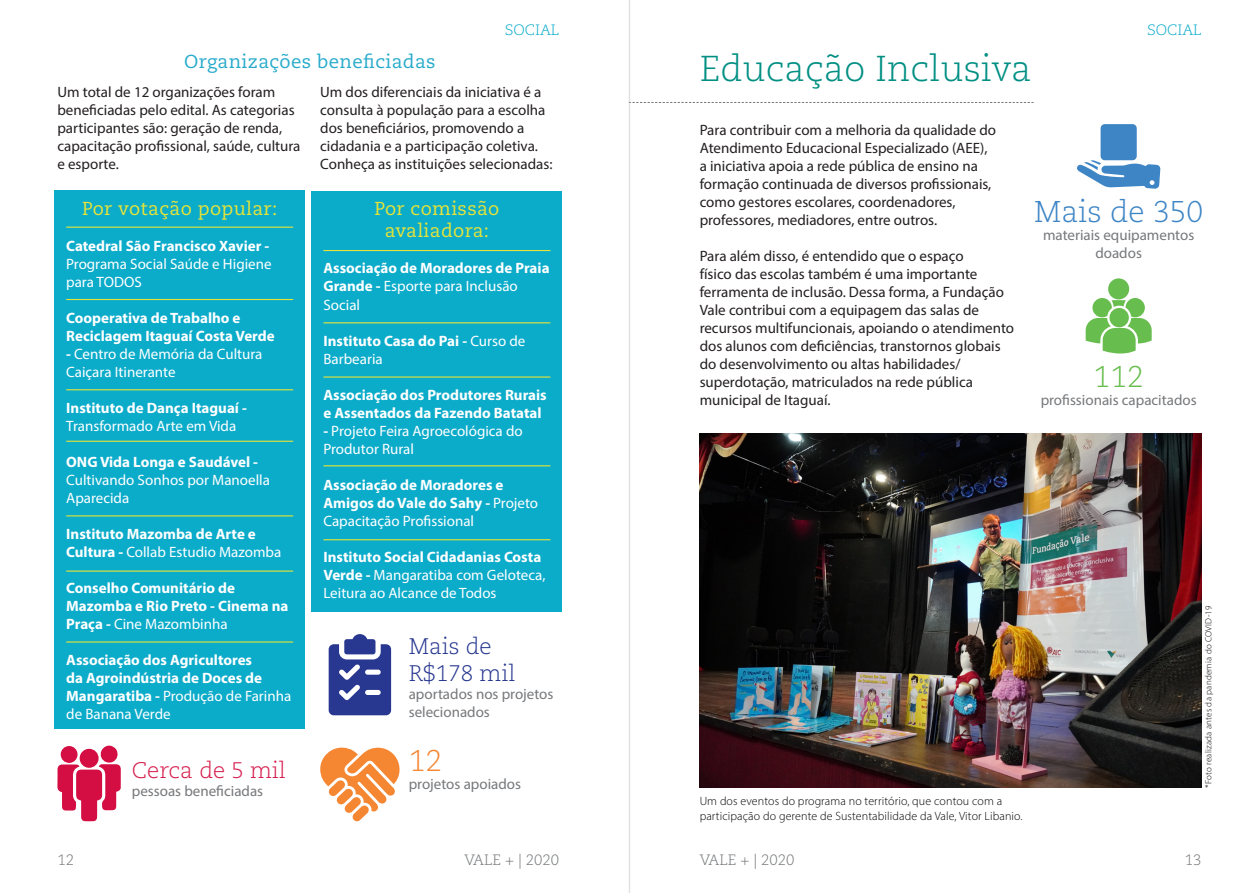
<style>
.page{position:relative;width:1259px;height:893px;background:#fff}
.page>*{position:absolute;margin:0;border:0;box-sizing:border-box;transform-origin:0 0}
.Título{font:300 36px "Caecilia LT Std";color:#008f83}
.Texto_corrido{font:300 30px "Caecilia LT Std";color:#3e85c5}
.Texto_corrido-2{font:300 30px "Caecilia LT Std";color:#67bd4d}
.Texto_corrido-3{font:300 30px "Caecilia LT Std";color:#f58632}
.Texto_corrido-4{font:300 22.5px/27px "Caecilia LT Std";color:#283890}
.Texto_corrido-5{font:300 22.5px "Caecilia LT Std";color:#d51c4d}
.Texto_corrido-6{font:18.75px/22.5px "Caecilia LT Std";letter-spacing:.02em;color:#e6e438;text-align:center}
.t1{font:18.75px "Caecilia LT Std";letter-spacing:.02em;color:#28abcb}
.Texto_corrido-7{font:15px/18px "Myriad Pro";color:#231f20}
.Texto_corrido-8{font:700 15px/18px "Myriad Pro";color:#fff}
.Texto_corrido-9{font:15px/18px "Myriad Pro";color:#fff}
.Texto_corrido-10{font:15px/18px "Myriad Pro";color:#76787b}
.t2{font:300 15px "Caecilia LT Std";color:#76787b}
.t3{font:300 15px "Caecilia LT Std";color:#0babca}
.t4{font:300 12px/14.4px "Myriad Pro";letter-spacing:.01em;color:#000}
.t5{font:300 9px "Myriad Pro";letter-spacing:.025em;color:#000}
.s1{font-weight:700}
.s2{font-weight:400}
</style>
<div class="page">
<div style="left:54px;top:191px;width:251px;height:538px;background:#0babca"></div>
<div style="left:311px;top:191px;width:251px;height:420px;background:#0babca"></div>
<hr style="left:66px;top:227px;width:227px;height:1px;background:#e6e438">
<hr style="left:323px;top:250px;width:227px;height:1px;background:#e6e438">
<hr style="left:323px;top:322px;width:227px;height:1px;background:#e6e438">
<hr style="left:323px;top:376px;width:227px;height:2px;background:#e6e438">
<hr style="left:323px;top:465px;width:227px;height:1px;background:#e6e438">
<hr style="left:323px;top:539px;width:227px;height:1px;background:#e6e438">
<hr style="left:66px;top:299px;width:227px;height:1px;background:#e6e438">
<hr style="left:66px;top:389px;width:227px;height:1px;background:#e6e438">
<hr style="left:66px;top:441px;width:227px;height:1px;background:#e6e438">
<hr style="left:66px;top:515px;width:227px;height:1px;background:#e6e438">
<hr style="left:66px;top:570px;width:227px;height:2px;background:#e6e438">
<hr style="left:66px;top:641px;width:227px;height:2px;background:#e6e438">
<svg style="left:57px;top:746px;width:64px;height:75px"></svg>
<svg style="left:320px;top:747px;width:80px;height:74px"></svg>
<svg style="left:329px;top:634px;width:62px;height:81px"></svg>
<svg style="left:630px;top:102px;width:403px;height:1px"></svg>
<svg style="left:1077px;top:160px;width:83px;height:29px"></svg>
<div style="left:1100px;top:124px;width:36px;height:36px;background:#3e85c5;border-radius:4px"></div>
<svg style="left:1085px;top:278px;width:66px;height:76px"></svg>
<img style="left:699px;top:433px;width:502px;height:355px">
<hr style="left:629px;top:0;width:1px;height:893px;background:#c5c6c8">
<p class="t1" style="left:184px;top:50px;width:253px">Organizações beneficiadas</p>
<p class="t3" style="left:505px;top:21px;width:56px">SOCIAL</p>
<p class="Texto_corrido-7" style="left:57px;top:83px;width:245px">Um total de 12 organizações foram beneficiadas pelo edital. As categorias participantes são: geração de renda, capacitação profissional, saúde, cultura e esporte.</p>
<p class="Texto_corrido-6" style="left:82px;top:198px;width:196px">Por votação popular:</p>
<p class="Texto_corrido-9" style="left:66px;top:237px;width:207px"><span class="s1">Catedral São Francisco Xavier -<br></span>Programa Social Saúde e Higiene para TODOS</p>
<p class="Texto_corrido-8" style="left:66px;top:308px;width:210px">Cooperativa de Trabalho e<br>Reciclagem Itaguaí Costa Verde</p>
<p class="Texto_corrido-9" style="left:66px;top:345px;width:198px"><span class="s1">-</span> Centro de Memória da Cultura<br>Caiçara Itinerante</p>
<p class="Texto_corrido-8" style="left:66px;top:398px;width:182px">Instituto de Dança Itaguaí -<br><span class="s2">Transformado Arte em Vida</span></p>
<p class="Texto_corrido-9" style="left:66px;top:453px;width:205px"><span class="s1">ONG Vida Longa e Saudável -<br></span>Cultivando Sonhos por Manoella<br>Aparecida</p>
<p class="Texto_corrido-8" style="left:66px;top:524px;width:217px">Instituto Mazomba de Arte e<br>Cultura - <span class="s2">Collab Estudio Mazomba</span></p>
<p class="Texto_corrido-8" style="left:66px;top:578px;width:224px">Conselho Comunitário de<br>Mazomba e Rio Preto - Cinema na<br>Praça - <span class="s2">Cine Mazombinha</span></p>
<p class="Texto_corrido-8" style="left:66px;top:650px;width:227px">Associação dos Agricultores<br>da Agroindústria de Doces de<br>Mangaratiba - <span class="s2">Produção de Farinha de Banana Verde</span></p>
<p class="Texto_corrido-5" style="left:132px;top:758px;width:156px">Cerca de 5 mil</p>
<p class="Texto_corrido-10" style="left:132px;top:782px;width:133px">pessoas beneficiadas</p>
<p class="Texto_corrido-7" style="left:320px;top:83px;width:234px">Um dos diferenciais da iniciativa é a consulta à população para a escolha dos beneficiários, promovendo a cidadania e a participação coletiva.<br>Conheça as instituições selecionadas:</p>
<p class="Texto_corrido-6" style="left:374px;top:198px;width:126px">Por comissão avaliadora:</p>
<p class="Texto_corrido-8" style="left:323px;top:259px;width:228px">Associação de Moradores de Praia<br>Grande - <span class="s2">Esporte para Inclusão<br>Social</span></p>
<p class="Texto_corrido-8" style="left:323px;top:331px;width:203px">Instituto Casa do Pai - <span class="s2">Curso de<br>Barbearia</span></p>
<p class="Texto_corrido-8" style="left:323px;top:385px;width:225px">Associação dos Produtores Rurais e Assentados da Fazendo Batatal</p>
<p class="Texto_corrido-9" style="left:323px;top:421px;width:201px"><span class="s1">-</span> Projeto Feira Agroecológica do<br>Produtor Rural</p>
<p class="Texto_corrido-8" style="left:323px;top:475px;width:216px">Associação de Moradores e<br>Amigos do Vale do Sahy - <span class="s2">Projeto<br>Capacitação Profissional</span></p>
<p class="Texto_corrido-9" style="left:323px;top:547px;width:223px"><span class="s1">Instituto Social Cidadanias Costa<br>Verde -</span> Mangaratiba com Geloteca,<br>Leitura ao Alcance de Todos</p>
<p class="Texto_corrido-4" style="left:409px;top:633px;width:108px">Mais de<br>R$178 mil</p>
<p class="Texto_corrido-10" style="left:409px;top:685px;width:146px">aportados nos projetos selecionados</p>
<p class="Texto_corrido-3" style="left:409px;top:743px;width:35px">12</p>
<p class="Texto_corrido-10" style="left:409px;top:774px;width:114px">projetos apoiados</p>
<p class="Título" style="left:699px;top:48px;width:334px">Educação Inclusiva</p>
<p class="t3" style="left:1147px;top:21px;width:56px">SOCIAL</p>
<p class="Texto_corrido-7" style="left:699px;top:121px;width:298px">Para contribuir com a melhoria da qualidade do Atendimento Educacional Especializado (AEE), a iniciativa apoia a rede pública de ensino na formação continuada de diversos profissionais, como gestores escolares, coordenadores, professores, mediadores, entre outros.</p>
<p class="Texto_corrido-7" style="left:699px;top:247px;width:316px">Para além disso, é entendido que o espaço<br>físico das escolas também é uma importante ferramenta de inclusão. Dessa forma, a Fundação Vale contribui com a equipagem das salas de recursos multifuncionais, apoiando o atendimento dos alunos com deficiências, transtornos globais do desenvolvimento ou altas habilidades/ superdotação, matriculados na rede pública municipal de Itaguaí.</p>
<p class="Texto_corrido" style="left:1034px;top:195px;width:170px">Mais de 350</p>
<p class="Texto_corrido-10" style="left:1043px;top:226px;width:153px;text-align:center">materiais equipamentos doados</p>
<p class="Texto_corrido-2" style="left:1093px;top:360px;width:52px">112</p>
<p class="Texto_corrido-10" style="left:1040px;top:391px;width:157px">profissionais capacitados</p>
<p class="t4" style="left:699px;top:794px;width:324px">Um dos eventos do programa no território, que contou com a participação do gerente de Sustentabilidade da Vale, Vitor Libanio.</p>
<p class="t5" style="left:1203px;top:788px;width:184px;rotate:-90deg">*Foto realizada antes da pandemia do COVID-19</p>
<p class="t2" style="left:57px;top:851px;width:18px">12</p>
<p class="t2" style="left:464px;top:851px;width:96px">VALE + | 2020</p>
<p class="t2" style="left:699px;top:851px;width:96px">VALE + | 2020</p>
<p class="t2" style="left:1185px;top:851px;width:18px">13</p>
</div>
